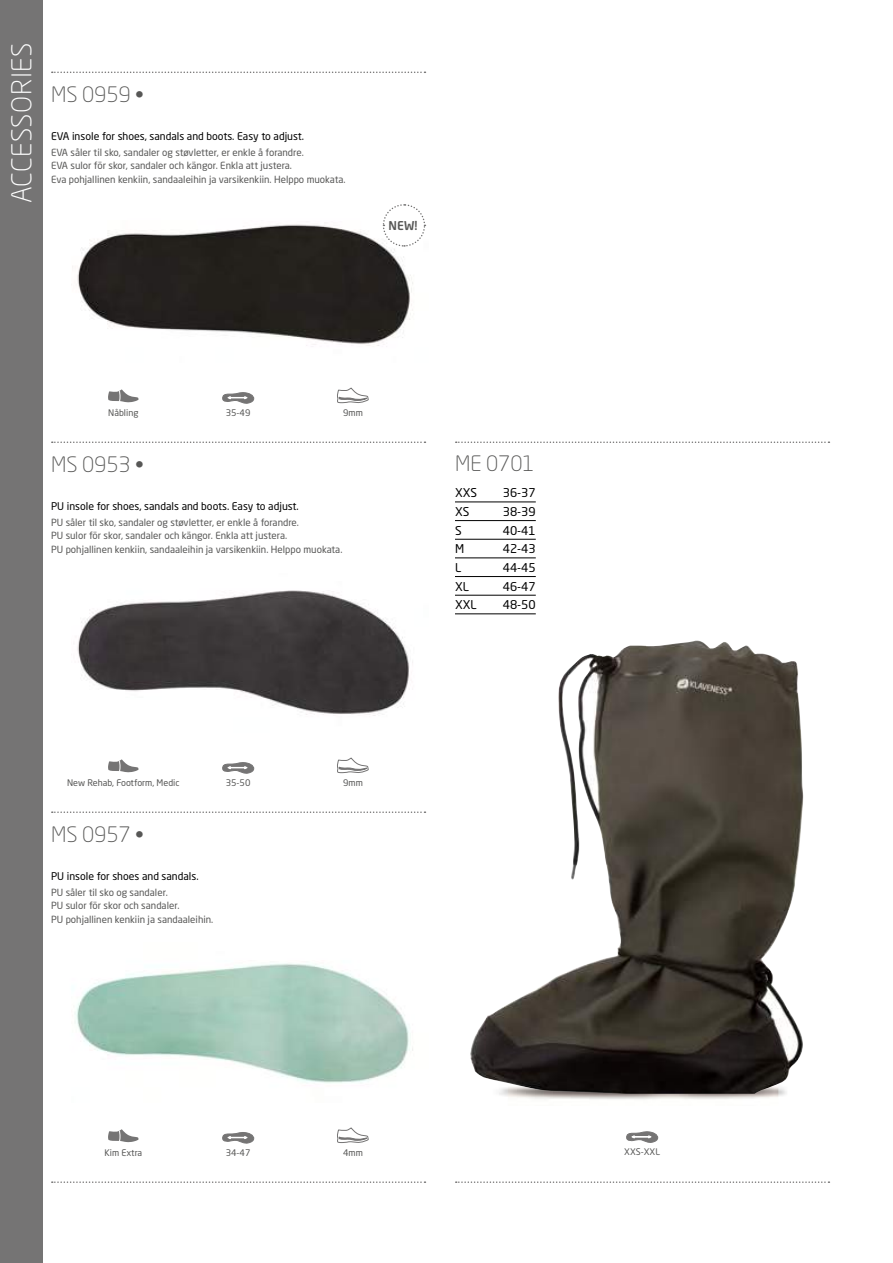
<style>
.page{position:relative;width:893px;height:1263px;background:#fff}
.page>*{position:absolute;margin:0;border:0;box-sizing:border-box;transform-origin:0 0}
.t1{font:300 27px "Neo Sans W1 G";letter-spacing:.02em;color:#fff}
.t2{font:300 21px "Neo Sans W1 G";color:#575756}
.t3{font:12px "Neo Sans W1 G";color:#000}
.t4{font:500 12px "Neo Sans W1 G";color:#575756}
.t5{font:10.5px "Neo Sans W1 G";color:#000}
.t6{font:9.75px/13.8px "Neo Sans W1 G";color:#575756}
.t7{font:9px "Neo Sans W1 G";color:#575756}
</style>
<div class="page">
<div style="left:0;top:0;width:43px;height:1263px;background:#757474"></div>
<img style="left:75px;top:963px;width:338px;height:120px">
<img style="left:77px;top:590px;width:336px;height:126px">
<img style="left:72px;top:224px;width:355px;height:122px">
<svg style="left:108px;top:759px;width:30px;height:14px"></svg>
<svg style="left:222px;top:762px;width:32px;height:12px"></svg>
<svg style="left:337px;top:757px;width:32px;height:17px"></svg>
<svg style="left:108px;top:389px;width:30px;height:14px"></svg>
<svg style="left:222px;top:392px;width:32px;height:12px"></svg>
<svg style="left:337px;top:387px;width:32px;height:17px"></svg>
<svg style="left:108px;top:1129px;width:30px;height:14px"></svg>
<svg style="left:222px;top:1132px;width:32px;height:12px"></svg>
<svg style="left:337px;top:1127px;width:32px;height:16px"></svg>
<img style="left:470px;top:641px;width:334px;height:453px">
<hr style="left:455px;top:502px;width:81px;height:1px;background:#000">
<hr style="left:455px;top:520px;width:81px;height:1px;background:#000">
<hr style="left:455px;top:539px;width:81px;height:1px;background:#000">
<hr style="left:455px;top:558px;width:81px;height:1px;background:#000">
<hr style="left:455px;top:576px;width:81px;height:1px;background:#000">
<hr style="left:455px;top:595px;width:81px;height:1px;background:#000">
<hr style="left:455px;top:614px;width:81px;height:1px;background:#000">
<svg style="left:626px;top:1131px;width:32px;height:12px"></svg>
<svg style="left:382px;top:204px;width:44px;height:43px"></svg>
<svg style="left:456px;top:441px;width:373px;height:2px"></svg>
<svg style="left:456px;top:1181px;width:373px;height:2px"></svg>
<svg style="left:52px;top:72px;width:373px;height:1px"></svg>
<svg style="left:52px;top:811px;width:373px;height:2px"></svg>
<svg style="left:52px;top:441px;width:373px;height:2px"></svg>
<svg style="left:52px;top:1181px;width:373px;height:2px"></svg>
<h1 class="t1" style="left:5px;top:203px;width:162px;rotate:-90deg">ACCESSORIES</h1>
<h2 class="t2" style="left:51px;top:81px;width:94px">MS 0959 •</h2>
<p class="t5" style="left:51px;top:129px;width:255px">EVA insole for shoes, sandals and boots. Easy to adjust.</p>
<p class="t6" style="left:51px;top:145px;width:296px">EVA såler til sko, sandaler og støvletter, er enkle å forandre.<br>EVA sulor för skor, sandaler och kängor. Enkla att justera.<br>Eva pohjallinen kenkiin, sandaaleihin ja varsikenkiin. Helppo muokata.</p>
<p class="t4" style="left:388px;top:218px;width:31px">NEW!</p>
<p class="t7" style="left:108px;top:407px;width:32px">Nåbling</p>
<p class="t7" style="left:226px;top:407px;width:26px">35-49</p>
<p class="t7" style="left:343px;top:407px;width:21px">9mm</p>
<h2 class="t2" style="left:51px;top:451px;width:94px">MS 0953 •</h2>
<p class="t5" style="left:51px;top:499px;width:249px">PU insole for shoes, sandals and boots. Easy to adjust.</p>
<p class="t6" style="left:51px;top:515px;width:293px">PU såler til sko, sandaler og støvletter, er enkle å forandre.<br>PU sulor för skor, sandaler och kängor. Enkla att justera.<br>PU pohjallinen kenkiin, sandaaleihin ja varsikenkiin. Helppo muokata.</p>
<p class="t7" style="left:67px;top:777px;width:114px">New Rehab, Footform, Medic</p>
<p class="t7" style="left:226px;top:777px;width:26px">35-50</p>
<p class="t7" style="left:343px;top:777px;width:21px">9mm</p>
<h2 class="t2" style="left:51px;top:821px;width:94px">MS 0957 •</h2>
<p class="t5" style="left:51px;top:869px;width:149px">PU insole for shoes and sandals.</p>
<p class="t6" style="left:51px;top:885px;width:164px">PU såler til sko og sandaler.<br>PU sulor för skor och sandaler.<br>PU pohjallinen kenkiin ja sandaaleihin.</p>
<h2 class="t2" style="left:455px;top:450px;width:81px">ME 0701</h2>
<p class="t3" style="left:455px;top:486px;width:24px">XXS</p>
<p class="t3" style="left:503px;top:486px;width:35px">36-37</p>
<p class="t3" style="left:455px;top:504px;width:16px">XS</p>
<p class="t3" style="left:503px;top:504px;width:35px">38-39</p>
<p class="t3" style="left:455px;top:523px;width:8px">S</p>
<p class="t3" style="left:503px;top:523px;width:35px">40-41</p>
<p class="t3" style="left:455px;top:542px;width:11px">M</p>
<p class="t3" style="left:503px;top:542px;width:35px">42-43</p>
<p class="t3" style="left:455px;top:560px;width:8px">L</p>
<p class="t3" style="left:503px;top:560px;width:35px">44-45</p>
<p class="t3" style="left:455px;top:579px;width:15px">XL</p>
<p class="t3" style="left:503px;top:579px;width:35px">46-47</p>
<p class="t3" style="left:455px;top:598px;width:23px">XXL</p>
<p class="t3" style="left:503px;top:598px;width:35px">48-50</p>
<p class="t7" style="left:104px;top:1147px;width:39px">Kim Extra</p>
<p class="t7" style="left:226px;top:1147px;width:26px">34-47</p>
<p class="t7" style="left:343px;top:1147px;width:21px">4mm</p>
<p class="t7" style="left:624px;top:1146px;width:37px">XXS-XXL</p>
</div>
